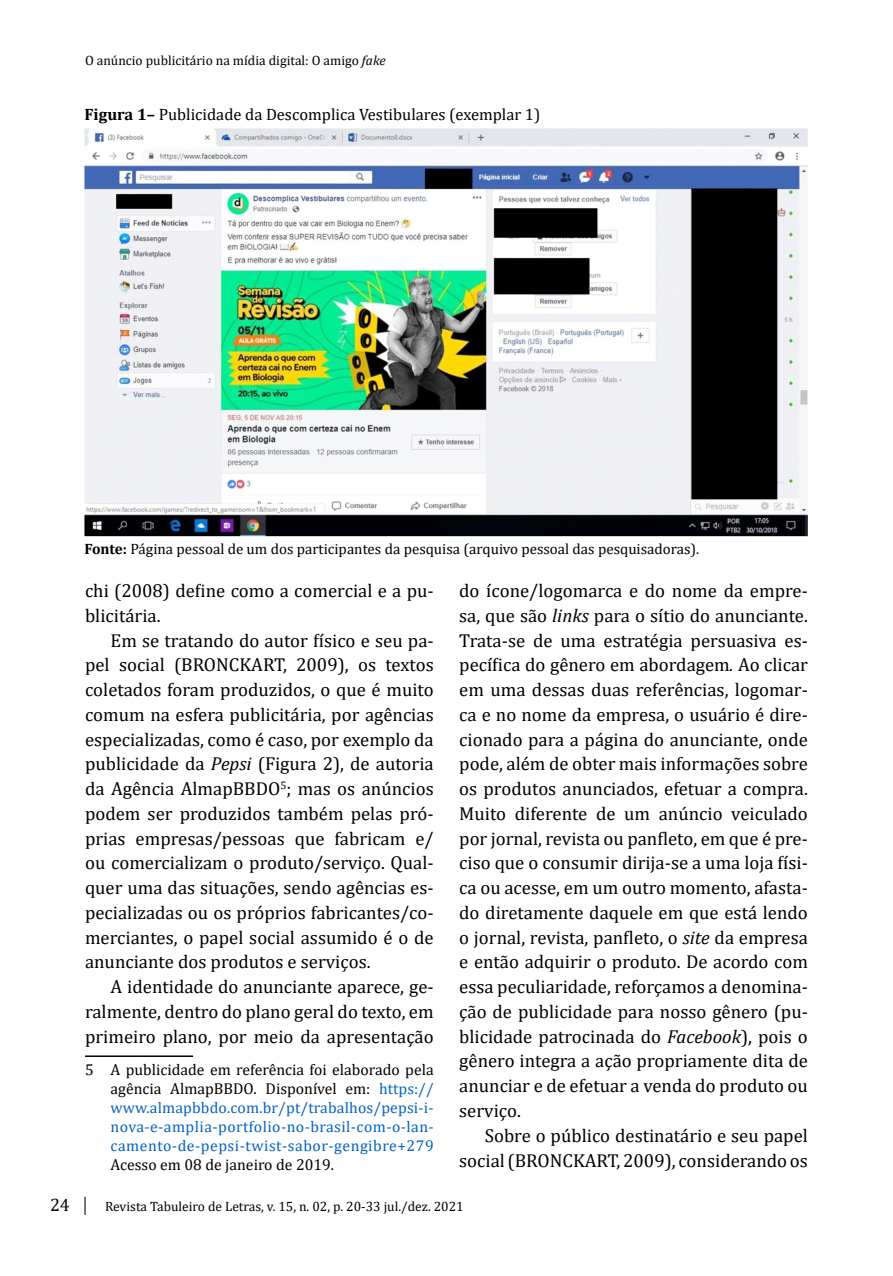
<style>
.page{position:relative;width:893px;height:1276px;background:#fff}
.page>*{position:absolute;margin:0;border:0;box-sizing:border-box;transform-origin:0 0}
.t1{font:18.75px/24.8px "Cambria";color:#000;text-align:justify}
.t2{font:18px "Cambria";color:#000}
.t3{font:16.5px "Cambria";color:#000}
.t4{font:15.75px/18.9px "Cambria";letter-spacing:.035em;color:#0563c1;text-align:justify}
.t5{font:15.75px "Cambria";color:#000}
.t6{font:15px "Cambria";color:#000}
.t7{font:13.5px "Cambria";color:#000}
.s1{font-style:italic}
.s2{font-weight:700}
.s3{color:#000}
</style>
<div class="page">
<svg style="left:85px;top:1196px;width:1px;height:19px"></svg>
<hr style="left:85px;top:1055px;width:108px;height:2px;background:#000">
<img style="left:85px;top:129px;width:723px;height:407px">
<p class="t7" style="left:85px;top:52px;width:302px">O anúncio publicitário na mídia digital: O amigo <span class="s1">fake</span></p>
<p class="t3" style="left:85px;top:105px;width:457px"><span class="s2">Figura 1–</span> Publicidade da Descomplica Vestibulares (exemplar 1)</p>
<p class="t6" style="left:85px;top:540px;width:616px"><span class="s2">Fonte:</span> Página pessoal de um dos participantes da pesquisa (arquivo pessoal das pesquisadoras).</p>
<p class="t1" style="left:85px;top:578px;width:350px">chi (2008) define como a comercial e a pu&shy;blicitária.</p>
<p class="t1" style="left:85px;top:628px;width:350px;text-indent:26px">Em se tratando do autor físico e seu pa&shy;pel social (BRONCKART, 2009), os textos coletados foram produzidos, o que é muito comum na esfera publicitária, por agências especializadas, como é caso, por exemplo da publicidade da <span class="s1">Pepsi</span> (Figura 2), de autoria da Agência AlmapBBDO<sup>5</sup>; mas os anúncios podem ser produzidos também pelas pró&shy;prias empresas/pessoas que fabricam e/ ou comercializam o produto/serviço. Qual&shy;quer uma das situações, sendo agências es&shy;pecializadas ou os próprios fabricantes/co&shy;merciantes, o papel social assumido é o de anunciante dos produtos e serviços.</p>
<p class="t1" style="left:85px;top:974px;width:350px;text-indent:26px">A identidade do anunciante aparece, ge&shy;ralmente, dentro do plano geral do texto, em primeiro plano, por meio da apresentação</p>
<p class="t4" style="left:111px;top:1060px;width:325px;text-indent:-25px"><span class="s3">5 A publicidade em referência foi elaborado pela agência AlmapBBDO. Disponível em:</span> https:// www.almapbbdo.com.br/pt/trabalhos/pepsi-i&shy;nova-e-amplia-portfolio-no-brasil-com-o-lan&shy;camento-de-pepsi-twist-sabor-gengibre+279</p>
<p class="t5" style="left:111px;top:1155px;width:225px">Acesso em 08 de janeiro de 2019.</p>
<p class="t1" style="left:459px;top:578px;width:350px">do ícone/logomarca e do nome da empre&shy;sa, que são <span class="s1">links</span> para o sítio do anunciante.<br>Trata-se de uma estratégia persuasiva es&shy;pecífica do gênero em abordagem<span class="s1">.</span> Ao clicar em uma dessas duas referências, logomar&shy;ca e no nome da empresa, o usuário é dire&shy;cionado para a página do anunciante, onde pode, além de obter mais informações sobre os produtos anunciados, efetuar a compra.<br>Muito diferente de um anúncio veiculado por jornal, revista ou panfleto, em que é pre&shy;ciso que o consumir dirija-se a uma loja físi&shy;ca ou acesse, em um outro momento, afasta&shy;do diretamente daquele em que está lendo o jornal, revista, panfleto, o <span class="s1">site</span> da empresa e então adquirir o produto. De acordo com essa peculiaridade, reforçamos a denomina&shy;ção de publicidade para nosso gênero (pu&shy;blicidade patrocinada do <span class="s1">Facebook</span>), pois o gênero integra a ação propriamente dita de anunciar e de efetuar a venda do produto ou serviço.</p>
<p class="t1" style="left:459px;top:1123px;width:350px;text-align:right">Sobre o público destinatário e seu papel social (BRONCKART, 2009), considerando os</p>
<p class="t2" style="left:50px;top:1194px;width:21px">24</p>
<p class="t7" style="left:105px;top:1198px;width:360px">Revista Tabuleiro de Letras, v. 15, n. 02, p. 20-33 jul./dez. 2021</p>
</div>
